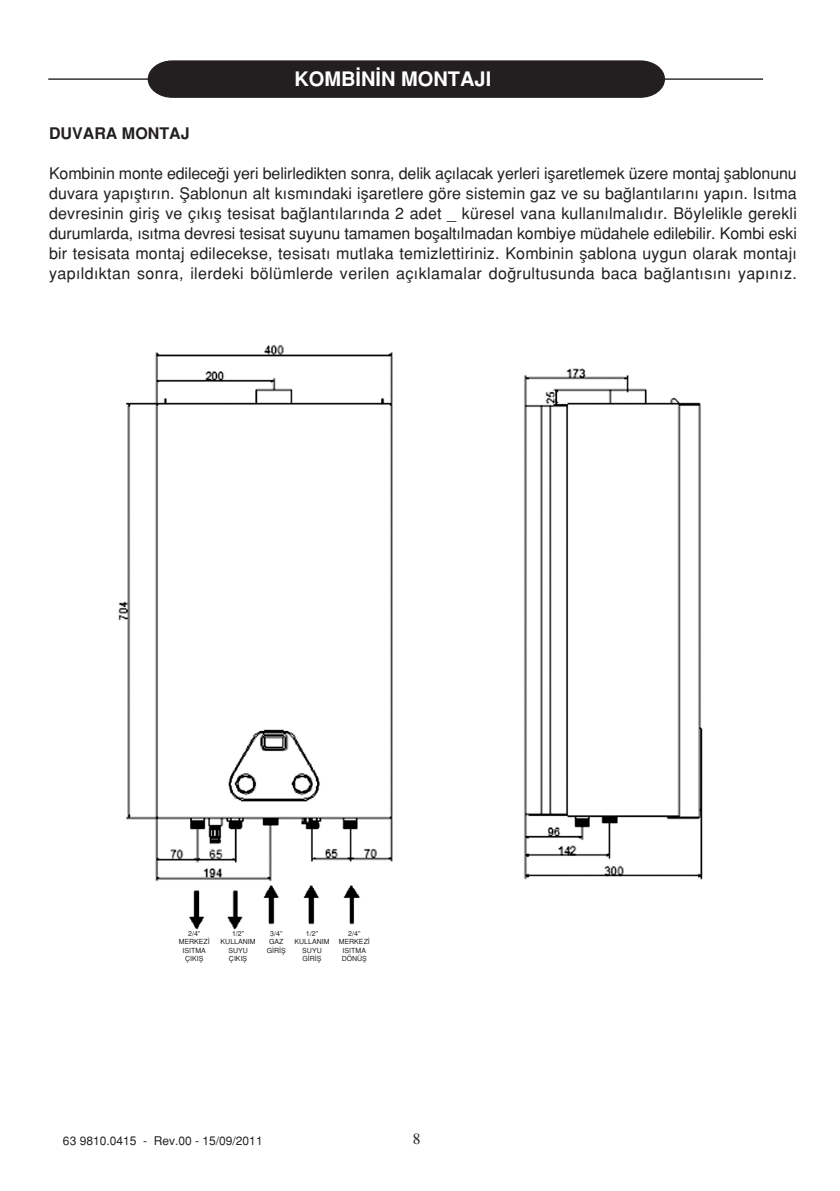
<style>
.page{position:relative;width:840px;height:1191px;background:#fff}
.page>*{position:absolute;margin:0;border:0;box-sizing:border-box;transform-origin:0 0}
.t1{font:700 20px "Helvetica Tr";color:#fff}
.t2{font:500 16px/20px "Helvetica Tr";letter-spacing:.025em;color:#231f20;text-align:justify}
.t3{font:700 16px "Helvetica Tr";color:#231f20}
.t4{font:15.6px "Times X Roman";color:#231f20}
.t5{font:500 12px "Helvetica Tr";color:#231f20}
.t6{font:500 7px/8.4px "Helvetica Tr";color:#231f20;text-align:center}
</style>
<div class="page">
<img style="left:118px;top:345px;width:585px;height:585px">
<hr style="left:48px;top:78px;width:714px;height:2px;background:#231f20">
<svg style="left:147px;top:60px;width:518px;height:38px;background:#2a2627"></svg>
<p class="t1" style="left:294px;top:72px;width:198px">KOMB‹N‹N MONTAJI</p>
<p class="t3" style="left:49px;top:128px;width:142px">DUVARA MONTAJ</p>
<p class="t2" style="left:49px;top:165px;width:749px">Kombinin monte edilece¤i yeri belirledikten sonra, delik aç›lacak yerleri iflaretlemek üzere montaj flablonunu duvara yap›flt›r›n. fiablonun alt k›sm›ndaki iflaretlere göre sistemin gaz ve su ba¤lant›lar›n› yap›n. Is›tma devresinin girifl ve ç›k›fl tesisat ba¤lant›lar›nda 2 adet _ küresel vana kullan›lmal›d›r. Böylelikle gerekli durumlarda, ›s›tma devresi tesisat suyunu tamamen boflalt›lmadan kombiye müdahele edilebilir. Kombi eski bir tesisata montaj edilecekse, tesisat› mutlaka temizlettiriniz. Kombinin flablona uygun olarak montaj› yap›ld›ktan sonra, ilerdeki bölümlerde verilen aç›klamalar do¤rultusunda baca ba¤lant›s›n› yap›n›z.</p>
<p class="t6" style="left:178px;top:930px;width:33px">2/4”<br>MERKEZ‹<br>ISITMA<br>ÇIKIfi</p>
<p class="t6" style="left:220px;top:930px;width:37px">1/2”<br>KULLANIM<br>SUYU<br>ÇIKIfi</p>
<p class="t6" style="left:267px;top:930px;width:21px">3/4”<br>GAZ<br>G‹R‹fi</p>
<p class="t6" style="left:294px;top:930px;width:37px">1/2”<br>KULLANIM<br>SUYU<br>G‹R‹fi</p>
<p class="t6" style="left:338px;top:930px;width:33px">2/4”<br>MERKEZ‹<br>ISITMA<br>DÖNÜfi</p>
<p class="t5" style="left:63px;top:1135px;width:201px">63 9810.0415 - Rev.00 - 15/09/2011</p>
<p class="t4" style="left:412px;top:1133px;width:9px">8</p>
</div>
